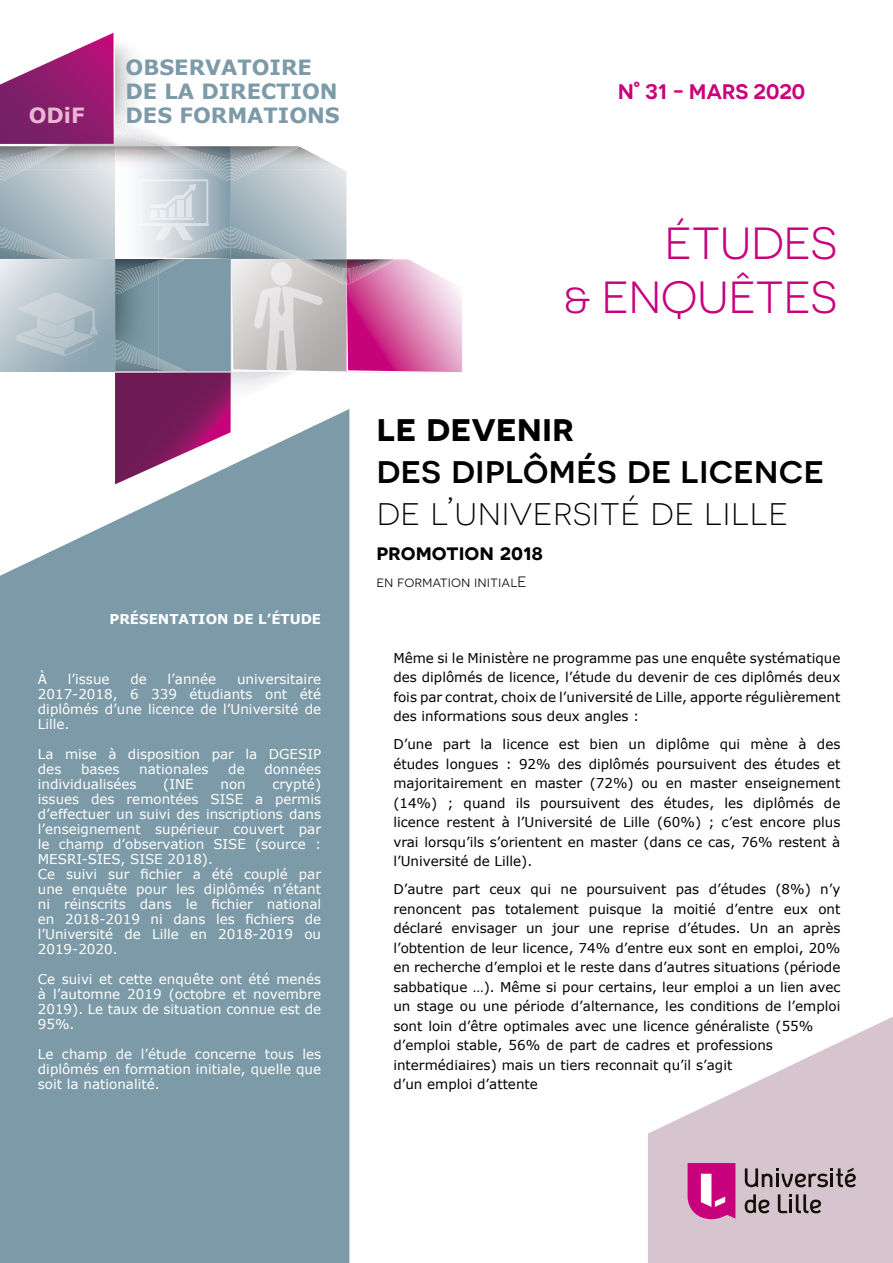
<style>
.page{position:relative;width:893px;height:1263px;background:#fff}
.page>*{position:absolute;margin:0;border:0;box-sizing:border-box;transform-origin:0 0}
.t1{font:45px/54px "Novecentosanswide";color:#c8007c;text-align:right}
.t2{font:300 39px "Novecentosanswide";color:#000}
.t3{font:500 39px "Novecentosanswide";color:#000}
.t4{font:600 39px "Novecentosanswide";color:#000}
.t5{font:600 22.5px "Novecentosanswide";color:#000}
.t6{font:700 21px/24px "Verdana";color:#7c9aa7}
.t7{font:600 21px "Novecentosanswide";color:#c8007c}
.t8{font:700 21px "Verdana";color:#e9b6d4}
.t9{font:15px "Novecentosanswide";color:#000}
.t10{font:13.5px/19.5px "Verdana";color:#000;text-align:justify}
.t11{font:13.5px/15px "Verdana";color:#fff;text-align:justify}
.t12{font:700 13.5px "Verdana";color:#fff}
</style>
<div class="page">
<div style="left:0;top:484px;width:349px;height:779px;background:#7c9aa7"></div>
<svg style="left:648px;top:1017px;width:245px;height:246px;fill:#d6c5cf"></svg>
<svg style="left:688px;top:1163px;width:47px;height:56px;background:#d02f93"></svg>
<svg style="left:745px;top:1194px;width:25px;height:19px"></svg>
<svg style="left:778px;top:1194px;width:43px;height:19px"></svg>
<svg style="left:745px;top:1168px;width:111px;height:19px;background:#928689"></svg>
<svg style="left:0;top:33px;width:462px;height:451px"></svg>
<div style="left:271px;top:262px;width:21px;height:24px;background:#eae9e9;border-radius:11px"></div>
<h3 class="t8" style="left:29px;top:101px;width:58px">ODiF</h3>
<h3 class="t6" style="left:126px;top:55px;width:216px">OBSERVATOIRE<br>DE LA DIRECTION<br>DES FORMATIONS</h3>
<h3 class="t7" style="left:618px;top:78px;width:189px">N° 31 - MARS 2020</h3>
<h1 class="t1" style="left:563px;top:215px;width:275px">ÉTUDES<br>&amp; ENQUÊTES</h1>
<p class="t12" style="left:109px;top:609px;width:213px">PRÉSENTATION DE L’ÉTUDE</p>
<p class="t11" style="left:38px;top:671px;width:11px">À</p>
<p class="t11" style="left:68px;top:671px;width:43px">l’issue</p>
<p class="t11" style="left:130px;top:671px;width:18px">de</p>
<p class="t11" style="left:168px;top:671px;width:50px">l’année</p>
<p class="t11" style="left:38px;top:671px;width:285px;text-indent:199px">universitaire 2017‑2018, 6 339 étudiants ont été diplômés d’une licence de l’Université de Lille.</p>
<p class="t11" style="left:38px;top:746px;width:285px">La mise à disposition par la DGESIP des</p>
<p class="t11" style="left:81px;top:761px;width:40px">bases</p>
<p class="t11" style="left:139px;top:761px;width:71px">nationales</p>
<p class="t11" style="left:228px;top:761px;width:18px">de</p>
<p class="t11" style="left:264px;top:761px;width:58px">données</p>
<p class="t11" style="left:38px;top:776px;width:100px">individualisées</p>
<p class="t11" style="left:163px;top:776px;width:32px">(INE</p>
<p class="t11" style="left:220px;top:776px;width:27px">non</p>
<p class="t11" style="left:38px;top:776px;width:285px;text-align:left;text-indent:235px">crypté) issues des remontées SISE a permis d’effectuer un suivi des inscriptions dans l’enseignement supérieur couvert par le champ d’observation SISE (source :<br>MESRI-SIES, SISE 2018).<br>Ce suivi sur fichier a été couplé par une enquête pour les diplômés n’étant ni réinscrits dans le fichier national en 2018‑2019 ni dans les fichiers de l’Université de Lille en 2018-2019 ou<br>2019‑2020.</p>
<p class="t11" style="left:38px;top:971px;width:285px">Ce suivi et cette enquête ont été menés à l’automne 2019 (octobre et novembre 2019). Le taux de situation connue est de 95%.</p>
<p class="t11" style="left:38px;top:1046px;width:285px">Le champ de l’étude concerne tous les diplômés en formation initiale, quelle que soit la nationalité.</p>
<h2 class="t4" style="left:376px;top:404px;width:199px">le devenir</h2>
<h2 class="t3" style="left:376px;top:446px;width:449px">des diplômés de licence</h2>
<h2 class="t2" style="left:376px;top:489px;width:413px">de l’université de lille</h2>
<h3 class="t5" style="left:376px;top:539px;width:168px">promotion 2018</h3>
<p class="t9" style="left:376px;top:573px;width:152px">en formation initialE</p>
<p class="t10" style="left:393px;top:648px;width:449px">Même si le Ministère ne programme pas une enquête systématique des diplômés de licence, l’étude du devenir de ces diplômés deux fois par contrat, choix de l’université de Lille, apporte régulièrement des informations sous deux angles :</p>
<p class="t10" style="left:393px;top:734px;width:449px">D’une part la licence est bien un diplôme qui mène à des études longues : 92% des diplômés poursuivent des études et majoritairement en master (72%) ou en master enseignement (14%) ; quand ils poursuivent des études, les diplômés de licence restent à l’Université de Lille (60%) ; c’est encore plus vrai lorsqu’ils s’orientent en master (dans ce cas, 76% restent à l’Université de Lille).</p>
<p class="t10" style="left:393px;top:879px;width:449px;text-align:left">D’autre part ceux qui ne poursuivent pas d’études (8%) n’y renoncent pas totalement puisque la moitié d’entre eux ont déclaré envisager un jour une reprise d’études. Un an après l’obtention de leur licence, 74% d’entre eux sont en emploi, 20% en recherche d’emploi et le reste dans d’autres situations (période sabbatique …). Même si pour certains, leur emploi a un lien avec un stage ou une période d’alternance, les conditions de l’emploi sont loin d’être optimales avec une licence généraliste (55% d’emploi stable, 56% de part de cadres et professions intermédiaires) mais un tiers reconnait qu’il s’agit<br>d’un emploi d’attente</p>
</div>
